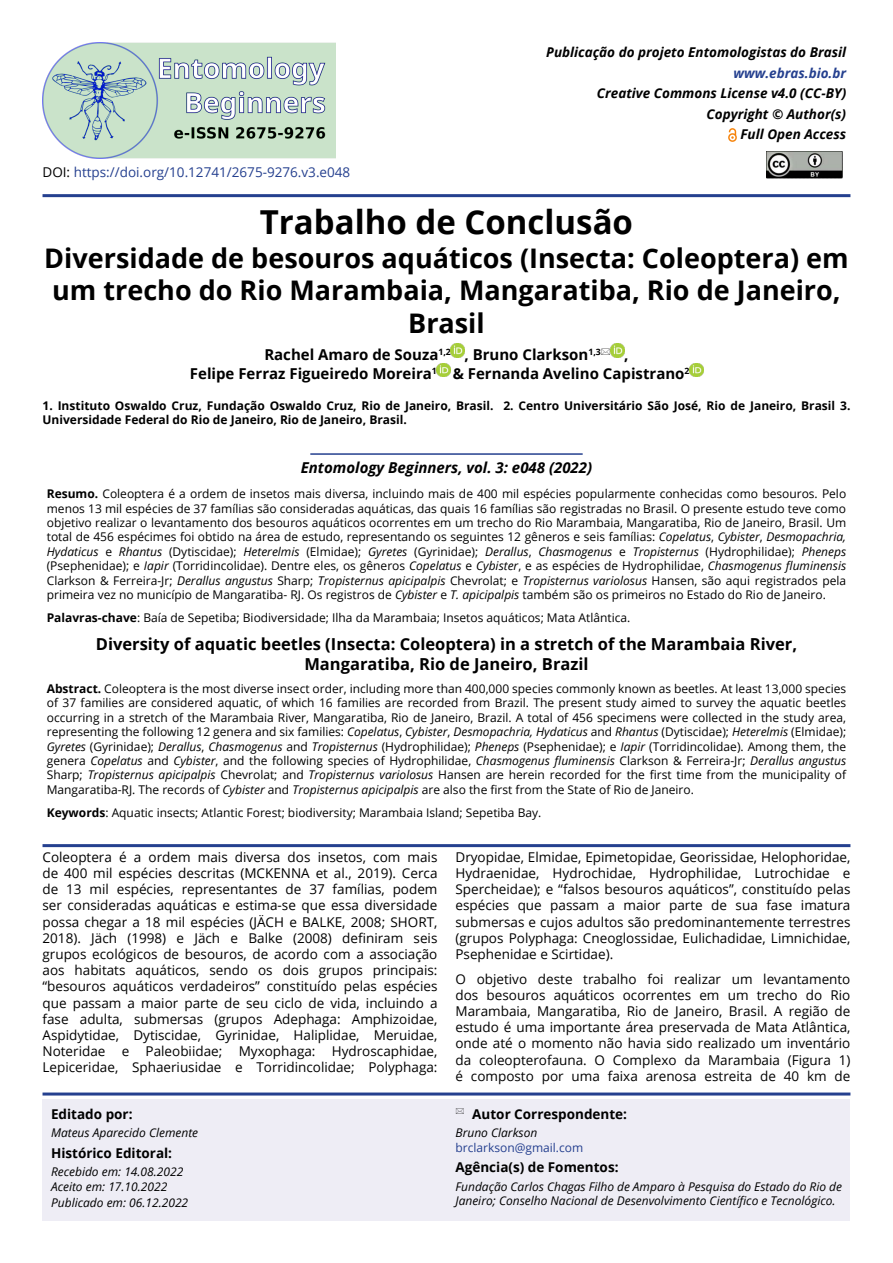
<style>
.page{position:relative;width:893px;height:1263px;background:#fff}
.page>*{position:absolute;margin:0;border:0;box-sizing:border-box;transform-origin:0 0}
.Subtitulo_Sumario{font:700 33px "Open Sans";color:#000}
.Titulo{font:700 27px/32.4px "Open Sans";color:#000;text-align:center}
.Titulo_Resumo{font:700 16.5px/19.8px "Open Sans";color:#000;text-align:center}
.Autores{font:700 15px/19.5px "Open Sans";color:#000}
.volume_id_year{font:italic 700 15px "Open Sans";color:#000}
.t1{font:13.5px/16.2px "Open Sans";color:#000;text-align:justify}
.t2{font:italic 700 13.5px "Open Sans";color:#000}
.Editor_Secao{font:700 13.5px "Open Sans";color:#000}
.t3{font:13.5px "Open Sans";color:#25408f}
.t4{font:italic 700 13.5px "Open Sans";color:#25408f}
.Resumo{font:12px/14.4px "Open Sans";color:#000;text-align:justify}
.Editor_Secao_text{font:italic 12px/14.4px "Open Sans";color:#000}
.Afiliacao{font:700 12px/14.4px "Open Sans";color:#000}
.Editor_Secao_text-2{font:12px "Open Sans";color:#25408f}
.s1{color:#000}
.s2{font-weight:700}
.s3{font-style:italic}
</style>
<div class="page">
<img style="left:43px;top:43px;width:293px;height:115px">
<svg style="left:728px;top:128px;width:9px;height:13px"></svg>
<img style="left:767px;top:151px;width:75px;height:28px">
<hr style="left:43px;top:194px;width:807px;height:3px;background:#25408f">
<svg style="left:451px;top:344px;width:13px;height:13px"></svg>
<img style="left:437px;top:363px;width:13px;height:14px">
<img style="left:690px;top:363px;width:13px;height:14px">
<hr style="left:310px;top:453px;width:273px;height:2px;background:#25408f">
<hr style="left:43px;top:844px;width:807px;height:3px;background:#25408f">
<div style="left:43px;top:1100px;width:807px;height:121px;background:#eeedf5"></div>
<hr style="left:43px;top:1092px;width:807px;height:3px;background:#25408f">
<svg style="left:610px;top:344px;width:14px;height:13px"></svg>
<p class="t3" style="left:43px;top:163px;width:309px"><span class="s1">DOI:</span> https://doi.org/10.12741/2675-9276.v3.e048</p>
<p class="t2" style="left:546px;top:43px;width:302px">Publicação do projeto Entomologistas do Brasil</p>
<p class="t4" style="left:733px;top:63px;width:114px">www.ebras.bio.br</p>
<p class="t2" style="left:597px;top:84px;width:251px">Creative Commons License v4.0 (CC-BY)</p>
<p class="t2" style="left:707px;top:104px;width:141px">Copyright © Author(s)</p>
<p class="t2" style="left:740px;top:125px;width:107px">Full Open Access</p>
<p class="Subtitulo_Sumario" style="left:260px;top:199px;width:375px">Trabalho de Conclusão</p>
<p class="Titulo" style="left:44px;top:241px;width:806px">Diversidade de besouros aquáticos (Insecta: Coleoptera) em um trecho do Rio Marambaia, Mangaratiba, Rio de Janeiro,<br>Brasil</p>
<p class="Autores" style="left:264px;top:344px;width:338px">Rachel Amaro de Souza<sup>1,2</sup> , Bruno Clarkson<sup>1,3</sup></p>
<p class="Autores" style="left:190px;top:344px;width:501px;text-indent:434px">,<br>Felipe Ferraz Figueiredo Moreira<sup>1</sup> &amp; Fernanda Avelino Capistrano<sup>2</sup></p>
<p class="Afiliacao" style="left:43px;top:398px;width:809px">1. Instituto Oswaldo Cruz, Fundação Oswaldo Cruz, Rio de Janeiro, Brasil. 2. Centro Universitário São José, Rio de Janeiro, Brasil 3.<br>Universidade Federal do Rio de Janeiro, Rio de Janeiro, Brasil.</p>
<p class="volume_id_year" style="left:301px;top:457px;width:293px">Entomology Beginners, vol. 3: e048 (2022)</p>
<p class="Resumo" style="left:47px;top:486px;width:801px"><span class="s2">Resumo.</span> Coleoptera é a ordem de insetos mais diversa, incluindo mais de 400 mil espécies popularmente conhecidas como besouros. Pelo menos 13 mil espécies de 37 famílias são consideradas aquáticas, das quais 16 famílias são registradas no Brasil. O presente estudo teve como objetivo realizar o levantamento dos besouros aquáticos ocorrentes em um trecho do Rio Marambaia, Mangaratiba, Rio de Janeiro, Brasil. Um total de 456 espécimes foi obtido na área de estudo, representando os seguintes 12 gêneros e seis famílias: <span class="s3">Copelatus</span>, <span class="s3">Cybister</span>, <span class="s3">Desmopachria, Hydaticus</span> e <span class="s3">Rhantus</span> (Dytiscidae); <span class="s3">Heterelmis</span> (Elmidae); <span class="s3">Gyretes</span> (Gyrinidae); <span class="s3">Derallus</span>, <span class="s3">Chasmogenus</span> e <span class="s3">Tropisternus</span> (Hydrophilidae); <span class="s3">Pheneps </span>(Psephenidae); e <span class="s3">Iapir</span> (Torridincolidae). Dentre eles, os gêneros <span class="s3">Copelatus</span> e <span class="s3">Cybister</span>, e as espécies de Hydrophilidae, <span class="s3">Chasmogenus fluminensis </span>Clarkson &amp; Ferreira-Jr; <span class="s3">Derallus angustus</span> Sharp; <span class="s3">Tropisternus apicipalpis</span> Chevrolat; e <span class="s3">Tropisternus variolosus</span> Hansen, são aqui registrados pela primeira vez no município de Mangaratiba- RJ. Os registros de <span class="s3">Cybister</span> e <span class="s3">T. apicipalpis</span> também são os primeiros no Estado do Rio de Janeiro.</p>
<p class="Resumo" style="left:47px;top:610px;width:585px"><span class="s2">Palavras-chave</span>: Baía de Sepetiba; Biodiversidade; Ilha da Marambaia; Insetos aquáticos; Mata Atlântica.</p>
<p class="Titulo_Resumo" style="left:96px;top:634px;width:703px">Diversity of aquatic beetles (Insecta: Coleoptera) in a stretch of the Marambaia River,<br>Mangaratiba, Rio de Janeiro, Brazil</p>
<p class="Resumo" style="left:47px;top:681px;width:801px"><span class="s2">Abstract.</span> Coleoptera is the most diverse insect order, including more than 400,000 species commonly known as beetles. At least 13,000 species of 37 families are considered aquatic, of which 16 families are recorded from Brazil. The present study aimed to survey the aquatic beetles occurring in a stretch of the Marambaia River, Mangaratiba, Rio de Janeiro, Brazil. A total of 456 specimens were collected in the study area, representing the following 12 genera and six families: <span class="s3">Copelatus</span>, <span class="s3">Cybister</span>, <span class="s3">Desmopachria, Hydaticus</span> and <span class="s3">Rhantus</span> (Dytiscidae); <span class="s3">Heterelmis</span> (Elmidae); <span class="s3">Gyretes</span> (Gyrinidae); <span class="s3">Derallus</span>, <span class="s3">Chasmogenus</span> and <span class="s3">Tropisternus</span> (Hydrophilidae); <span class="s3">Pheneps</span> (Psephenidae); e <span class="s3">Iapir</span> (Torridincolidae). Among them, the genera <span class="s3">Copelatus</span> and <span class="s3">Cybister</span>, and the following species of Hydrophilidae, <span class="s3">Chasmogenus fluminensis</span> Clarkson &amp; Ferreira-Jr; <span class="s3">Derallus angustus </span>Sharp; <span class="s3">Tropisternus apicipalpis</span> Chevrolat; and <span class="s3">Tropisternus variolosus</span> Hansen are herein recorded for the first time from the municipality of Mangaratiba-RJ. The records of <span class="s3">Cybister</span> and <span class="s3">Tropisternus apicipalpis</span> are also the first from the State of Rio de Janeiro.</p>
<p class="Resumo" style="left:47px;top:805px;width:496px"><span class="s2">Keywords</span>: Aquatic insects; Atlantic Forest; biodiversity; Marambaia Island; Sepetiba Bay.</p>
<p class="t1" style="left:43px;top:848px;width:396px">Coleoptera é a ordem mais diversa dos insetos, com mais de 400 mil espécies descritas (MCKENNA et al., 2019). Cerca de 13 mil espécies, representantes de 37 famílias, podem ser consideradas aquáticas e estima-se que essa diversidade possa chegar a 18 mil espécies (JÄCH e BALKE, 2008; SHORT, 2018). Jäch (1998) e Jäch e Balke (2008) definiram seis grupos ecológicos de besouros, de acordo com a associação aos habitats aquáticos, sendo os dois grupos principais: “besouros aquáticos verdadeiros” constituído pelas espécies que passam a maior parte de seu ciclo de vida, incluindo a fase adulta, submersas (grupos Adephaga: Amphizoidae, Aspidytidae, Dytiscidae, Gyrinidae, Haliplidae, Meruidae, Noteridae e Paleobiidae; Myxophaga: Hydroscaphidae, Lepiceridae, Sphaeriusidae e Torridincolidae; Polyphaga:</p>
<p class="t1" style="left:455px;top:848px;width:396px">Dryopidae, Elmidae, Epimetopidae, Georissidae, Helophoridae, Hydraenidae, Hydrochidae, Hydrophilidae, Lutrochidae e Spercheidae); e “falsos besouros aquáticos”, constituído pelas espécies que passam a maior parte de sua fase imatura submersas e cujos adultos são predominantemente terrestres (grupos Polyphaga: Cneoglossidae, Eulichadidae, Limnichidae, Psephenidae e Scirtidae).</p>
<p class="t1" style="left:455px;top:970px;width:396px">O objetivo deste trabalho foi realizar um levantamento dos besouros aquáticos ocorrentes em um trecho do Rio Marambaia, Mangaratiba, Rio de Janeiro, Brasil. A região de estudo é uma importante área preservada de Mata Atlântica, onde até o momento não havia sido realizado um inventário da coleopterofauna. O Complexo da Marambaia (Figura 1) é composto por uma faixa arenosa estreita de 40 km de</p>
<p class="Editor_Secao" style="left:51px;top:1104px;width:83px">Editado por:</p>
<p class="Editor_Secao_text" style="left:51px;top:1125px;width:149px">Mateus Aparecido Clemente</p>
<p class="Editor_Secao" style="left:51px;top:1143px;width:123px">Histórico Editoral:</p>
<p class="Editor_Secao_text" style="left:51px;top:1164px;width:134px">Recebido em: 14.08.2022</p>
<p class="Editor_Secao_text" style="left:51px;top:1179px;width:118px">Aceito em: 17.10.2022</p>
<p class="Editor_Secao_text" style="left:51px;top:1195px;width:139px">Publicado em: 06.12.2022</p>
<p class="Editor_Secao" style="left:472px;top:1104px;width:156px">Autor Correspondente:</p>
<p class="Editor_Secao_text" style="left:455px;top:1125px;width:83px">Bruno Clarkson</p>
<p class="Editor_Secao_text-2" style="left:455px;top:1139px;width:129px">brclarkson@gmail.com</p>
<p class="Editor_Secao" style="left:455px;top:1158px;width:165px">Agência(s) de Fomentos:</p>
<p class="Editor_Secao_text" style="left:455px;top:1179px;width:388px">Fundação Carlos Chagas Filho de Amparo à Pesquisa do Estado do Rio de<br>Janeiro; Conselho Nacional de Desenvolvimento Científico e Tecnológico.</p>
</div>
